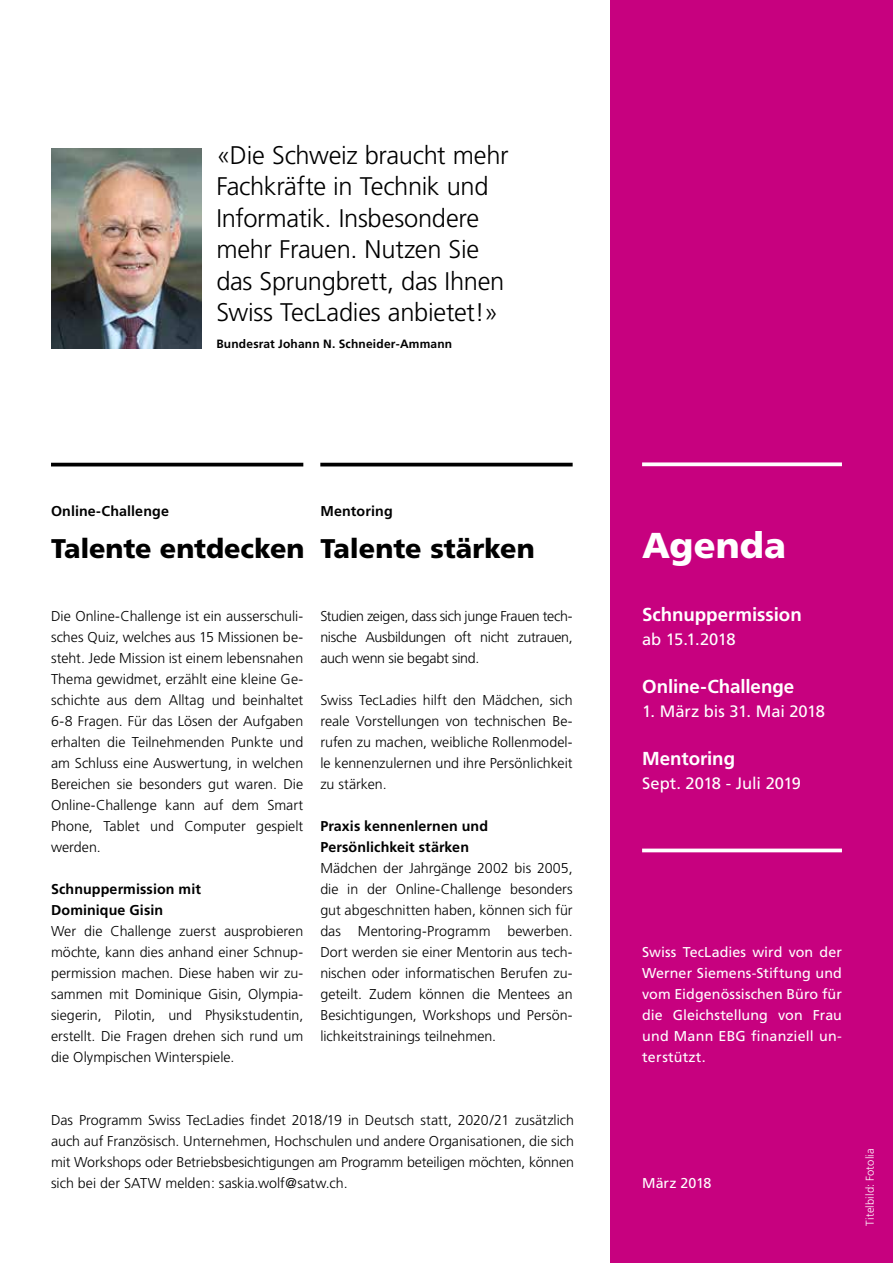
<style>
.page{position:relative;width:893px;height:1263px;background:#fff}
.page>*{position:absolute;margin:0;border:0;box-sizing:border-box;transform-origin:0 0}
.t1{font:900 36px "Frutiger CE";color:#fff}
.t2{font:900 27px "Frutiger CE";letter-spacing:-.005em;color:#000}
.t3{font:300 25.5px/31.5px "Frutiger CE";letter-spacing:-.015em;color:#000}
.t4{font:700 18.75px "Frutiger CE";letter-spacing:-.005em;color:#fff}
.t5{font:16.5px "Frutiger CE";letter-spacing:-.005em;color:#fff}
.t6{font:300 14.25px/21px "Frutiger CE";color:#000;text-align:justify}
.t7{font:14.25px/21px "Frutiger CE";letter-spacing:.01em;color:#fff;text-align:justify}
.t8{font:700 14.25px/21px "Frutiger CE";letter-spacing:.005em;color:#000}
.t9{font:700 12px "Frutiger";letter-spacing:.015em;color:#000}
.t10{font:300 11.25px "Frutiger";letter-spacing:.01em;color:#fff}
</style>
<div class="page">
<hr style="left:51px;top:463px;width:252px;height:3px;background:#000">
<hr style="left:320px;top:463px;width:253px;height:3px;background:#000">
<div style="left:610px;top:0;width:283px;height:1263px;background:#c7017f"></div>
<svg style="left:642px;top:462px;width:200px;height:4px"></svg>
<svg style="left:642px;top:848px;width:200px;height:4px"></svg>
<img style="left:51px;top:148px;width:151px;height:200px">
<h3 class="t3" style="left:216px;top:139px;width:294px">«Die Schweiz braucht mehr<br>Fachkräfte in Technik und<br>Informatik. Insbesondere mehr Frauen. Nutzen Sie das Sprungbrett, das Ihnen<br>Swiss TecLadies anbietet!»</h3>
<p class="t9" style="left:216px;top:337px;width:237px">Bundesrat Johann N. Schneider-Ammann</p>
<p class="t8" style="left:51px;top:500px;width:119px">Online-Challenge</p>
<h2 class="t2" style="left:51px;top:532px;width:255px">Talente entdecken</h2>
<p class="t8" style="left:320px;top:500px;width:74px">Mentoring</p>
<h2 class="t2" style="left:320px;top:532px;width:216px">Talente stärken</h2>
<p class="t6" style="left:51px;top:605px;width:254px">Die Online-Challenge ist ein ausserschuli&shy;sches Quiz, welches aus 15 Missionen be&shy;steht. Jede Mission ist einem lebensnahen Thema gewidmet, erzählt eine kleine Ge&shy;schichte aus dem Alltag und beinhaltet 6-8 Fragen. Für das Lösen der Aufgaben erhalten die Teilnehmenden Punkte und am Schluss eine Auswertung, in welchen Bereichen sie besonders gut waren. Die Online-Challenge kann auf dem Smart Phone, Tablet und Computer gespielt werden.</p>
<p class="t8" style="left:51px;top:878px;width:151px">Schnuppermission mit<br>Dominique Gisin</p>
<p class="t6" style="left:51px;top:920px;width:254px">Wer die Challenge zuerst ausprobieren möchte, kann dies anhand einer Schnup&shy;permission machen. Diese haben wir zu&shy;sammen mit Dominique Gisin, Olympia&shy;siegerin, Pilotin, und Physikstudentin, erstellt. Die Fragen drehen sich rund um die Olympischen Winterspiele.</p>
<p class="t6" style="left:320px;top:605px;width:254px">Studien zeigen, dass sich junge Frauen tech&shy;nische Ausbildungen oft nicht zutrauen, auch wenn sie begabt sind.</p>
<p class="t6" style="left:320px;top:689px;width:254px">Swiss TecLadies hilft den Mädchen, sich reale Vorstellungen von technischen Be&shy;rufen zu machen, weibliche Rollenmodel&shy;le kennenzulernen und ihre Persönlichkeit zu stärken.</p>
<p class="t8" style="left:320px;top:815px;width:169px">Praxis kennenlernen und<br>Persönlichkeit stärken</p>
<p class="t6" style="left:320px;top:857px;width:254px">Mädchen der Jahrgänge 2002 bis 2005, die in der Online-Challenge besonders gut abgeschnitten haben, können sich für das Mentoring-Programm bewerben.<br>Dort werden sie einer Mentorin aus tech&shy;nischen oder informatischen Berufen zu&shy;geteilt. Zudem können die Mentees an Besichtigungen, Workshops und Persön&shy;lichkeitstrainings teilnehmen.</p>
<p class="t6" style="left:51px;top:1109px;width:525px">Das Programm Swiss TecLadies findet 2018/19 in Deutsch statt, 2020/21 zusätzlich auch auf Französisch. Unternehmen, Hochschulen und andere Organisationen, die sich mit Workshops oder Betriebsbesichtigungen am Programm beteiligen möchten, können sich bei der SATW melden: saskia.wolf@satw.ch.</p>
<h1 class="t1" style="left:642px;top:524px;width:146px">Agenda</h1>
<h3 class="t4" style="left:642px;top:603px;width:161px">Schnuppermission</h3>
<p class="t5" style="left:642px;top:630px;width:95px">ab 15.1.2018</p>
<h3 class="t4" style="left:642px;top:675px;width:154px">Online-Challenge</h3>
<p class="t5" style="left:642px;top:702px;width:184px">1. März bis 31. Mai 2018</p>
<h3 class="t4" style="left:642px;top:747px;width:95px">Mentoring</h3>
<p class="t5" style="left:642px;top:774px;width:160px">Sept. 2018 - Juli 2019</p>
<p class="t7" style="left:642px;top:941px;width:201px">Swiss TecLadies wird von der Werner Siemens-Stiftung und vom Eidgenössischen Büro für die Gleichstellung von Frau und Mann EBG finanziell un&shy;terstützt.</p>
<p class="t7" style="left:642px;top:1173px;width:71px">März 2018</p>
<p class="t10" style="left:863px;top:1225px;width:78px;rotate:-90deg">Titelbild: Fotolia</p>
</div>
